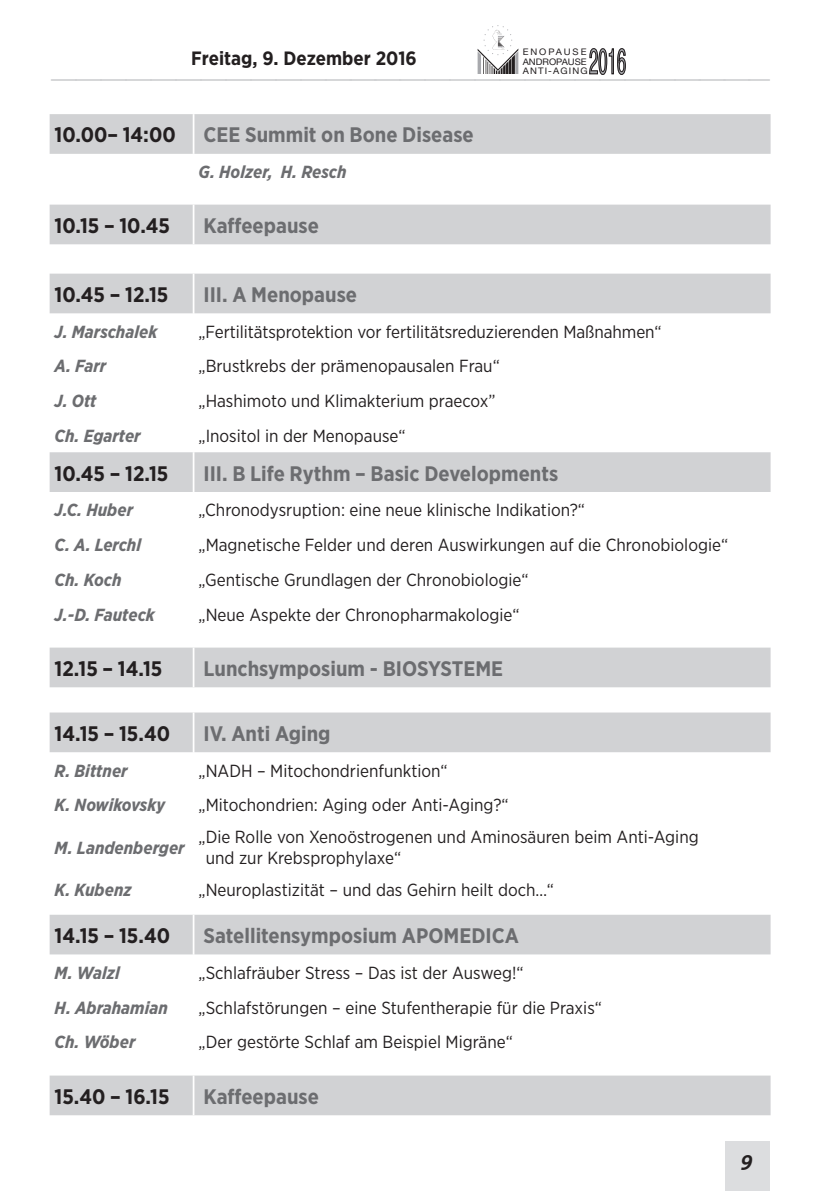
<style>
.page{position:relative;width:819px;height:1191px;background:#fff}
.page>*{position:absolute;margin:0;border:0;box-sizing:border-box;transform-origin:0 0}
.t1{font:35.88px "Helvetica";color:#a8a9ad;scale:.45 1}
.t2{font:700 21px "Gotham Narrow";color:#6c6d70}
.t3{font:700 21px "Gotham Narrow";color:#231f20}
.t4{font:italic 700 21px "The Sans";color:#231f20}
.t5{font:700 19.25px "Gotham Narrow";color:#231f20}
.t6{font:17.5px/21px "Gotham Narrow";color:#231f20}
.t7{font:italic 700 17.5px "Gotham Narrow";color:#6c6d70}
.t8{font:9.1px/9.3px "Helvetica Neue";letter-spacing:.12em;color:#231f20;scale:1.05 1}
</style>
<div class="page">
<div style="left:724px;top:1141px;width:45px;height:50px;background:#dcdddf"></div>
<svg style="left:51px;top:25px;width:718px;height:56px"></svg>
<svg style="left:50px;top:274px;width:720px;height:218px"></svg>
<hr style="left:193px;top:274px;width:1px;height:39px;background:#fff">
<hr style="left:193px;top:313px;width:1px;height:35px;background:#fff">
<hr style="left:193px;top:348px;width:1px;height:35px;background:#fff">
<hr style="left:193px;top:383px;width:1px;height:34px;background:#fff">
<hr style="left:193px;top:417px;width:1px;height:35px;background:#fff">
<hr style="left:193px;top:452px;width:1px;height:40px;background:#fff">
<div style="left:50px;top:712px;width:720px;height:40px;background:#d1d2d4"></div>
<hr style="left:193px;top:712px;width:1px;height:40px;background:#fff">
<div style="left:50px;top:205px;width:720px;height:39px;background:#d1d2d4"></div>
<hr style="left:193px;top:205px;width:1px;height:39px;background:#fff">
<div style="left:50px;top:1075px;width:720px;height:40px;background:#d1d2d4"></div>
<hr style="left:193px;top:1075px;width:1px;height:40px;background:#fff">
<div style="left:50px;top:647px;width:720px;height:40px;background:#d1d2d4"></div>
<hr style="left:193px;top:647px;width:1px;height:40px;background:#fff">
<div style="left:50px;top:914px;width:720px;height:40px;background:#d1d2d4"></div>
<hr style="left:193px;top:914px;width:1px;height:40px;background:#fff">
<div style="left:50px;top:114px;width:720px;height:40px;background:#d1d2d4"></div>
<hr style="left:193px;top:114px;width:1px;height:40px;background:#fff">
<p class="t5" style="left:191px;top:46px;width:227px">Freitag, 9. Dezember 2016</p>
<h1 class="t1" style="left:589px;top:34px;width:83px">2016</h1>
<p class="t8" style="left:522px;top:47px;width:63px">ENOPAUSE<br>ANDROPAUSE<br>ANTI-AGING</p>
<p class="t3" style="left:55px;top:121px;width:123px">10.00– 14:00</p>
<p class="t2" style="left:203px;top:121px;width:272px">CEE Summit on Bone Disease</p>
<p class="t7" style="left:198px;top:161px;width:150px">G. Holzer, H. Resch</p>
<p class="t3" style="left:55px;top:212px;width:117px">10.15 – 10.45</p>
<p class="t2" style="left:203px;top:212px;width:117px">Kaffeepause</p>
<p class="t3" style="left:55px;top:281px;width:115px">10.45 – 12.15</p>
<p class="t2" style="left:203px;top:281px;width:155px">III. A Menopause</p>
<p class="t7" style="left:55px;top:320px;width:104px">J. Marschalek</p>
<p class="t6" style="left:198px;top:321px;width:464px">„Fertilitätsprotektion vor fertilitätsreduzierenden Maßnahmen“</p>
<p class="t7" style="left:55px;top:355px;width:53px">A. Farr</p>
<p class="t6" style="left:198px;top:355px;width:303px">„Brustkrebs der prämenopausalen Frau“</p>
<p class="t7" style="left:55px;top:390px;width:43px">J. Ott</p>
<p class="t6" style="left:198px;top:390px;width:298px">„Hashimoto und Klimakterium praecox”</p>
<p class="t7" style="left:55px;top:424px;width:88px">Ch. Egarter</p>
<p class="t6" style="left:198px;top:425px;width:209px">„Inositol in der Menopause“</p>
<p class="t3" style="left:55px;top:459px;width:115px">10.45 – 12.15</p>
<p class="t2" style="left:203px;top:459px;width:356px">III. B Life Rythm – Basic Developments</p>
<p class="t7" style="left:55px;top:499px;width:80px">J.C. Huber</p>
<p class="t6" style="left:198px;top:499px;width:388px">„Chronodysruption: eine neue klinische Indikation?“</p>
<p class="t7" style="left:55px;top:533px;width:88px">C. A. Lerchl</p>
<p class="t6" style="left:198px;top:534px;width:531px">„Magnetische Felder und deren Auswirkungen auf die Chronobiologie“</p>
<p class="t7" style="left:55px;top:568px;width:68px">Ch. Koch</p>
<p class="t6" style="left:198px;top:569px;width:331px">„Gentische Grundlagen der Chronobiologie“</p>
<p class="t7" style="left:55px;top:603px;width:102px">J.-D. Fauteck</p>
<p class="t6" style="left:198px;top:603px;width:322px">„Neue Aspekte der Chronopharmakologie“</p>
<p class="t3" style="left:55px;top:655px;width:109px">12.15 – 14.15</p>
<p class="t2" style="left:203px;top:655px;width:301px">Lunchsymposium - BIOSYSTEME</p>
<p class="t3" style="left:55px;top:720px;width:117px">14.15 – 15.40</p>
<p class="t2" style="left:203px;top:720px;width:128px">IV. Anti Aging</p>
<p class="t7" style="left:55px;top:759px;width:75px">R. Bittner</p>
<p class="t6" style="left:198px;top:759px;width:251px">„NADH – Mitochondrienfunktion“</p>
<p class="t7" style="left:55px;top:794px;width:112px">K. Nowikovsky</p>
<p class="t6" style="left:198px;top:794px;width:311px">„Mitochondrien: Aging oder Anti-Aging?“</p>
<p class="t7" style="left:55px;top:836px;width:132px">M. Landenberger</p>
<p class="t6" style="left:206px;top:826px;width:494px;text-indent:-7px">„Die Rolle von Xenoöstrogenen und Aminosäuren beim Anti-Aging und zur Krebsprophylaxe“</p>
<p class="t7" style="left:55px;top:878px;width:79px">K. Kubenz</p>
<p class="t6" style="left:198px;top:878px;width:357px">„Neuroplastizität – und das Gehirn heilt doch…“</p>
<p class="t3" style="left:55px;top:922px;width:117px">14.15 – 15.40</p>
<p class="t2" style="left:203px;top:922px;width:317px">Satellitensymposium APOMEDICA</p>
<p class="t7" style="left:55px;top:961px;width:67px">M. Walzl</p>
<p class="t6" style="left:198px;top:961px;width:327px">„Schlafräuber Stress – Das ist der Ausweg!“</p>
<p class="t7" style="left:55px;top:996px;width:115px">H. Abrahamian</p>
<p class="t6" style="left:198px;top:996px;width:405px">„Schlafstörungen – eine Stufentherapie für die Praxis“</p>
<p class="t7" style="left:55px;top:1030px;width:82px">Ch. Wöber</p>
<p class="t6" style="left:198px;top:1031px;width:316px">„Der gestörte Schlaf am Beispiel Migräne“</p>
<p class="t3" style="left:55px;top:1083px;width:116px">15.40 – 16.15</p>
<p class="t2" style="left:203px;top:1083px;width:117px">Kaffeepause</p>
<p class="t4" style="left:741px;top:1141px;width:13px">9</p>
</div>
